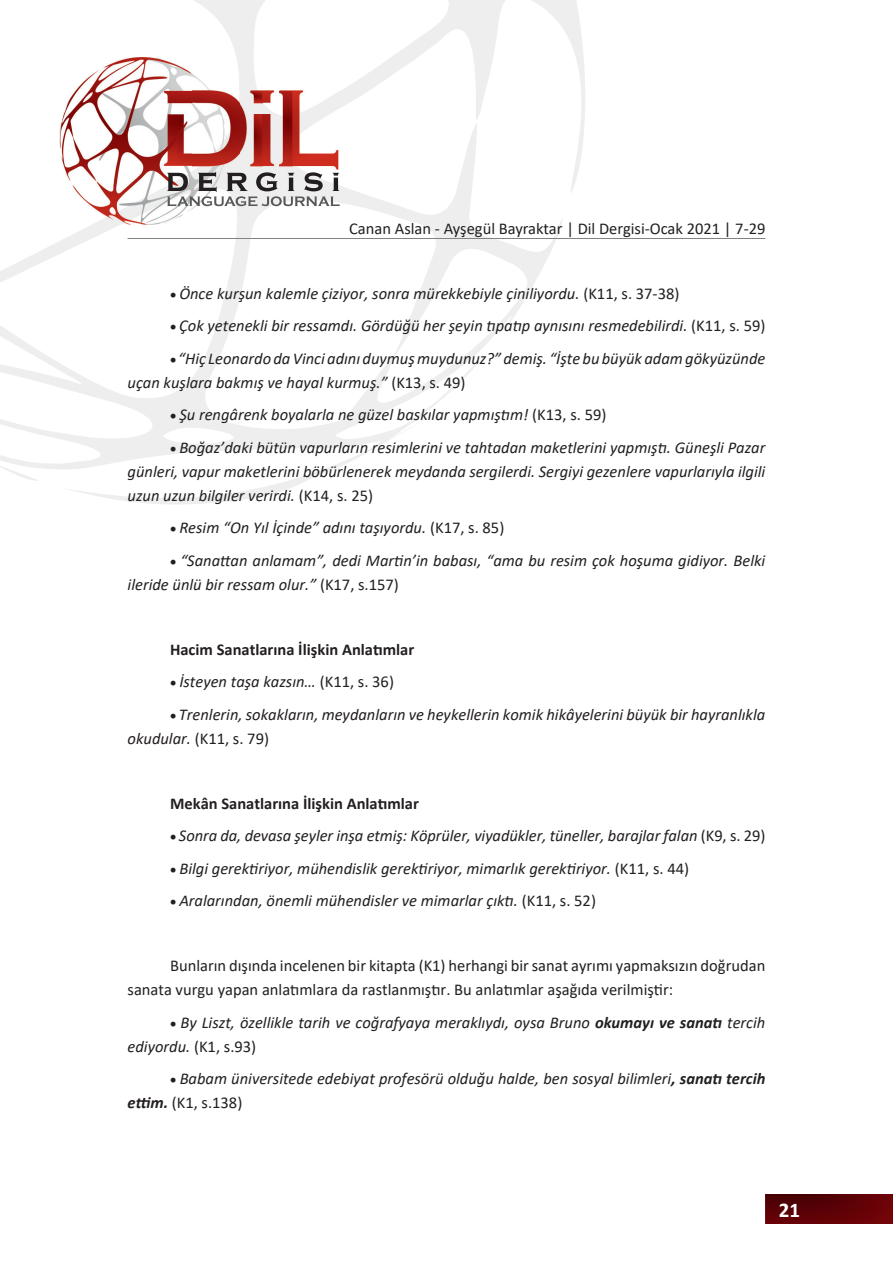
<style>
.page{position:relative;width:893px;height:1263px;background:#fff}
.page>*{position:absolute;margin:0;border:0;box-sizing:border-box;transform-origin:0 0}
.t1{font:700 21px "Calibri";color:#fff}
.t2{font:italic 16.5px/24px "Calibri";color:#231f20}
.t3{font:16.5px/24px "Calibri";color:#231f20}
.t4{font:700 16.5px "Calibri";color:#231f20}
.s1{font-style:normal}
.s2{font-weight:700}
</style>
<div class="page">
<svg style="left:0;top:0;width:585px;height:504px"></svg>
<img style="left:192px;top:58px;width:35px;height:167px">
<img style="left:192px;top:91px;width:146px;height:79px">
<img style="left:279px;top:91px;width:13px;height:75px">
<img style="left:250px;top:114px;width:12px;height:52px">
<svg style="left:250px;top:91px;width:12px;height:13px"></svg>
<img style="left:192px;top:91px;width:47px;height:75px">
<img style="left:60px;top:57px;width:132px;height:168px">
<svg style="left:167px;top:172px;width:173px;height:34px;background:#b3b2b3"></svg>
<hr style="left:128px;top:238px;width:637px;height:1px;background:#808285">
<img style="left:765px;top:1194px;width:128px;height:30px">
<p class="t3" style="left:349px;top:216px;width:418px">Canan Aslan - Ayşegül Bayraktar | Dil Dergisi-Ocak 2021 | 7-29</p>
<p class="t2" style="left:170px;top:280px;width:511px">• Önce kurşun kalemle çiziyor, sonra mürekkebiyle çiniliyordu. <span class="s1">(K11, s. 37-38)</span></p>
<p class="t2" style="left:170px;top:313px;width:597px">• Çok yetenekli bir ressamdı. Gördüğü her şeyin tıpatıp aynısını resmedebilirdi. <span class="s1">(K11, s. 59)</span></p>
<p class="t2" style="left:128px;top:345px;width:639px;text-indent:43px">• “Hiç Leonardo da Vinci adını duymuş muydunuz?” demiş. “İşte bu büyük adam gökyüzünde uçan kuşlara bakmış ve hayal kurmuş.” <span class="s1">(K13, s. 49)</span></p>
<p class="t2" style="left:170px;top:402px;width:438px">• Şu rengârenk boyalarla ne güzel baskılar yapmıştım! <span class="s1">(K13, s. 59)</span></p>
<p class="t2" style="left:128px;top:434px;width:639px;text-align:justify;text-indent:43px">• Boğaz’daki bütün vapurların resimlerini ve tahtadan maketlerini yapmıştı. Güneşli Pazar günleri, vapur maketlerini böbürlenerek meydanda sergilerdi. Sergiyi gezenlere vapurlarıyla ilgili uzun uzun bilgiler verirdi. <span class="s1">(K14, s. 25)</span></p>
<p class="t2" style="left:170px;top:515px;width:336px">• Resim “On Yıl İçinde” adını taşıyordu. <span class="s1">(K17, s. 85)</span></p>
<p class="t2" style="left:128px;top:547px;width:639px;text-indent:43px">• “Sanattan anlamam”, dedi Martin’in babası, “ama bu resim çok hoşuma gidiyor. Belki ileride ünlü bir ressam olur.” <span class="s1">(K17, s.157)</span></p>
<p class="t4" style="left:170px;top:637px;width:246px">Hacim Sanatlarına İlişkin Anlatımlar</p>
<p class="t2" style="left:170px;top:669px;width:225px">• İsteyen taşa kazsın… <span class="s1">(K11, s. 36)</span></p>
<p class="t2" style="left:128px;top:701px;width:639px;text-indent:43px">• Trenlerin, sokakların, meydanların ve heykellerin komik hikâyelerini büyük bir hayranlıkla okudular. <span class="s1">(K11, s. 79)</span></p>
<p class="t4" style="left:170px;top:791px;width:250px">Mekân Sanatlarına İlişkin Anlatımlar</p>
<p class="t2" style="left:170px;top:823px;width:597px">• Sonra da, devasa şeyler inşa etmiş: Köprüler, viyadükler, tüneller, barajlar falan <span class="s1">(K9, s. 29)</span></p>
<p class="t2" style="left:170px;top:855px;width:520px">• Bilgi gerektiriyor, mühendislik gerektiriyor, mimarlık gerektiriyor. <span class="s1">(K11, s. 44)</span></p>
<p class="t2" style="left:170px;top:888px;width:427px">• Aralarından, önemli mühendisler ve mimarlar çıktı. <span class="s1">(K11, s. 52)</span></p>
<p class="t3" style="left:128px;top:953px;width:639px;text-indent:43px">Bunların dışında incelenen bir kitapta (K1) herhangi bir sanat ayrımı yapmaksızın doğrudan sanata vurgu yapan anlatımlara da rastlanmıştır. Bu anlatımlar aşağıda verilmiştir:</p>
<p class="t2" style="left:128px;top:1009px;width:639px;text-indent:43px">• By Liszt, özellikle tarih ve coğrafyaya meraklıydı, oysa Bruno <span class="s2">okumayı ve sanatı</span> tercih ediyordu. <span class="s1">(K1, s.93)</span></p>
<p class="t2" style="left:128px;top:1066px;width:639px;text-indent:43px">• Babam üniversitede edebiyat profesörü olduğu halde, ben sosyal bilimleri<span class="s2">, sanatı tercih ettim.</span> <span class="s1">(K1, s.138)</span></p>
<p class="t1" style="left:779px;top:1195px;width:23px">21</p>
</div>
